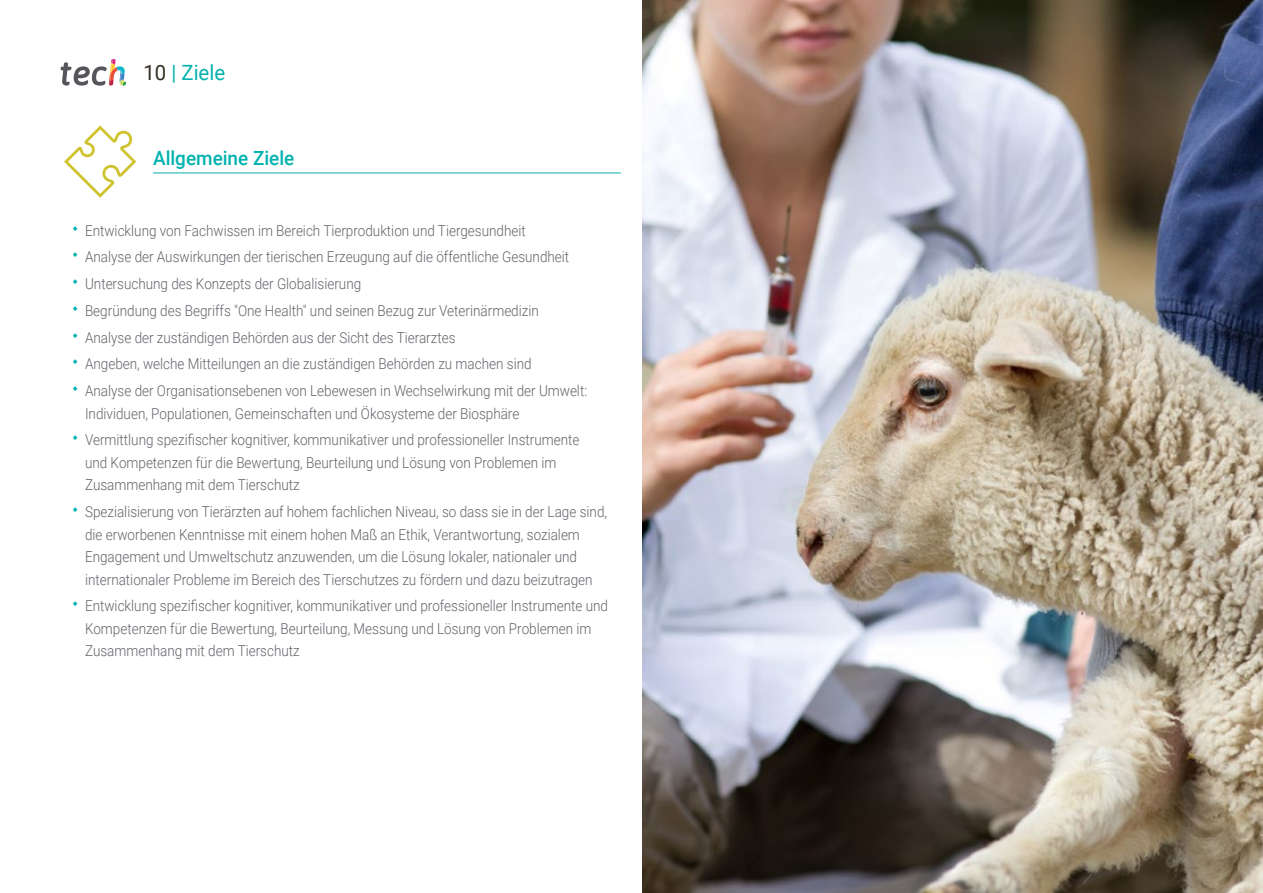
<style>
.page{position:relative;width:1263px;height:893px;background:#fff}
.page>*{position:absolute;margin:0;border:0;box-sizing:border-box;transform-origin:0 0}
.t1{font:21px "Roboto";color:#00b2af}
.t2{font:500 19.5px "Roboto";color:#00b2af}
.t3{font:300 15px/26.7px "Roboto";color:#61646a;scale:.9 1}
.s1{color:#312e20}
</style>
<div class="page">
<hr style="left:153px;top:173px;width:468px;height:1px;background:#00b2af">
<svg style="left:64px;top:125px;width:72px;height:73px"></svg>
<img style="left:642px;top:0;width:621px;height:893px">
<svg style="left:61px;top:59px;width:65px;height:27px"></svg>
<h1 class="t1" style="left:144px;top:57px;width:83px"><span class="s1">10</span> | Ziele</h1>
<h2 class="t2" style="left:153px;top:144px;width:143px">Allgemeine Ziele</h2>
<p class="t3" style="left:85px;top:216px;width:559px">Entwicklung von Fachwissen im Bereich Tierproduktion und Tiergesundheit<br>Analyse der Auswirkungen der tierischen Erzeugung auf die öffentliche Gesundheit Untersuchung des Konzepts der Globalisierung<br>Begründung des Begriffs "One Health" und seinen Bezug zur Veterinärmedizin Analyse der zuständigen Behörden aus der Sicht des Tierarztes<br>Angeben, welche Mitteilungen an die zuständigen Behörden zu machen sind<br>Analyse der Organisationsebenen von Lebewesen in Wechselwirkung mit der Umwelt:</p>
<p class="t3" style="left:85px;top:399px;width:551px">Individuen, Populationen, Gemeinschaften und Ökosysteme der Biosphäre<br>Vermittlung spezifischer kognitiver, kommunikativer und professioneller Instrumente</p>
<p class="t3" style="left:85px;top:451px;width:525px;line-height:22.5px">und Kompetenzen für die Bewertung, Beurteilung und Lösung von Problemen im<br>Zusammenhang mit dem Tierschutz</p>
<p class="t3" style="left:85px;top:500px;width:581px;line-height:22.5px">Spezialisierung von Tierärzten auf hohem fachlichen Niveau, so dass sie in der Lage sind, die erworbenen Kenntnisse mit einem hohen Maß an Ethik, Verantwortung, sozialem Engagement und Umweltschutz anzuwenden, um die Lösung lokaler, nationaler und internationaler Probleme im Bereich des Tierschutzes zu fördern und dazu beizutragen</p>
<p class="t3" style="left:85px;top:594px;width:583px;line-height:22.5px">Entwicklung spezifischer kognitiver, kommunikativer und professioneller Instrumente und<br>Kompetenzen für die Bewertung, Beurteilung, Messung und Lösung von Problemen im<br>Zusammenhang mit dem Tierschutz</p>
</div>
